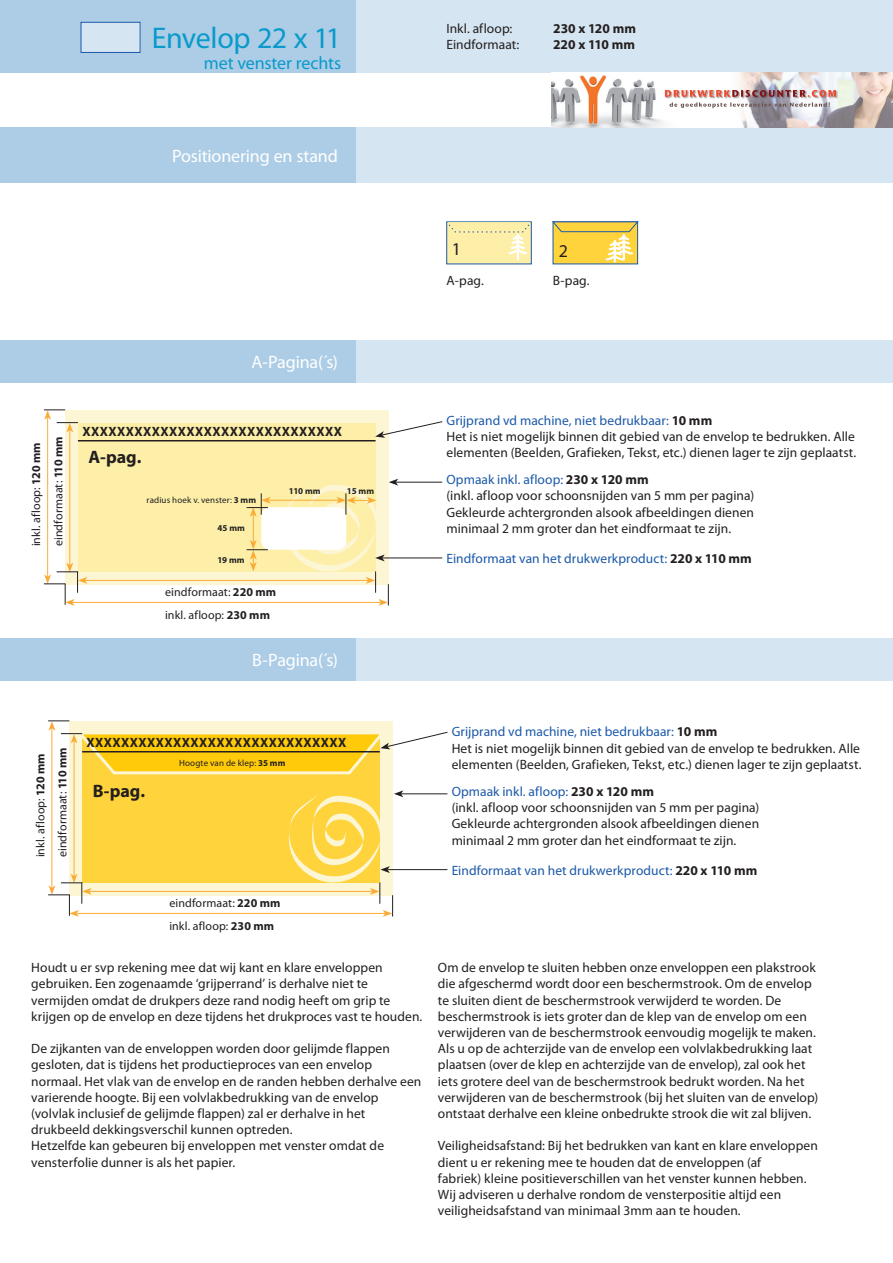
<style>
.page{position:relative;width:893px;height:1263px;background:#fff}
.page>*{position:absolute;margin:0;border:0;box-sizing:border-box;transform-origin:0 0}
.t1{font:30px "Myriad Pro";letter-spacing:-.02em;color:#099acb}
.t2{font:18px "Myriad Pro";letter-spacing:-.01em;color:#fff}
.t3{font:18px "Myriad Pro";letter-spacing:-.005em;color:#099acb}
.t4{font:700 18px "Myriad Pro";letter-spacing:-.005em;color:#231f20}
.t5{font:18px "Myriad Pro";color:#231f20}
.t6{font:13.5px/16.2px "Myriad Pro";letter-spacing:.005em;color:#231f20}
.t7{font:13.5px "Myriad Pro";letter-spacing:.005em;color:#1b59a9}
.t8{font:700 13.5px "Myriad Pro";letter-spacing:.03em;color:#231f20}
.t9{font:700 13.5px/16.2px "Myriad Pro";color:#231f20}
.t10{font:12px "Myriad Pro";letter-spacing:.01em;color:#231f20}
.t11{font:9px "Myriad Pro";letter-spacing:.02em;color:#231f20}
.t12{font:700 9px "Myriad Pro";letter-spacing:.015em;color:#231f20}
.s1{font-weight:700}
.s2{color:#1b59a9}
.s3{font-weight:700;color:#231f20}
</style>
<div class="page">
<div style="left:0;top:0;width:893px;height:72px;background:#d5e5f1"></div>
<div style="left:0;top:0;width:355px;height:72px;background:#adcde6"></div>
<div style="left:0;top:128px;width:893px;height:55px;background:#d5e5f1"></div>
<div style="left:0;top:128px;width:355px;height:55px;background:#adcde6"></div>
<div style="left:0;top:340px;width:893px;height:43px;background:#d5e5f1"></div>
<div style="left:0;top:340px;width:355px;height:43px;background:#adcde6"></div>
<div style="left:0;top:638px;width:893px;height:42px;background:#d5e5f1"></div>
<div style="left:0;top:638px;width:355px;height:42px;background:#adcde6"></div>
<img style="left:552px;top:72px;width:341px;height:56px">
<div style="left:69px;top:721px;width:324px;height:174px;background:#fdf6d5"></div>
<div style="left:82px;top:734px;width:298px;height:148px;background:#ffd33b"></div>
<div style="left:65px;top:410px;width:323px;height:174px;background:#fdf6d5"></div>
<div style="left:78px;top:423px;width:298px;height:148px;background:#fdefa8"></div>
<hr style="left:47px;top:417px;width:1px;height:160px;background:#fbab35">
<hr style="left:52px;top:728px;width:1px;height:160px;background:#fbab35">
<hr style="left:69px;top:430px;width:1px;height:135px;background:#fbab35">
<hr style="left:74px;top:741px;width:1px;height:135px;background:#fbab35">
<svg style="left:44px;top:409px;width:34px;height:23px"></svg>
<hr style="left:85px;top:580px;width:283px;height:1px;background:#fbab35">
<hr style="left:89px;top:891px;width:283px;height:1px;background:#fbab35">
<hr style="left:72px;top:602px;width:309px;height:1px;background:#fbab35">
<svg style="left:44px;top:563px;width:43px;height:43px"></svg>
<hr style="left:77px;top:913px;width:308px;height:1px;background:#fbab35">
<svg style="left:48px;top:874px;width:44px;height:43px"></svg>
<hr style="left:396px;top:482px;width:46px;height:1px;background:#231f20">
<hr style="left:401px;top:793px;width:46px;height:1px;background:#231f20">
<svg style="left:375px;top:421px;width:68px;height:17px"></svg>
<svg style="left:48px;top:720px;width:400px;height:57px"></svg>
<hr style="left:382px;top:558px;width:60px;height:1px;background:#231f20">
<hr style="left:387px;top:869px;width:60px;height:1px;background:#231f20">
<svg style="left:285px;top:790px;width:118px;height:127px"></svg>
<div style="left:261px;top:507px;width:85px;height:43px;background:#fff;border-radius:9px"></div>
<hr style="left:78px;top:440px;width:298px;height:1px;background:#231f20">
<hr style="left:82px;top:751px;width:298px;height:1px;background:#231f20">
<hr style="left:268px;top:500px;width:71px;height:1px;background:#fbab35">
<svg style="left:281px;top:479px;width:117px;height:127px"></svg>
<svg style="left:247px;top:493px;width:24px;height:78px"></svg>
<div style="left:81px;top:22px;width:59px;height:30px;background:#d5e5f1"></div>
<div style="left:81px;top:22px;width:59px;height:31px;border:1px solid #1b59a9"></div>
<div style="left:446px;top:222px;width:85px;height:42px;background:#fdefa8"></div>
<div style="left:553px;top:222px;width:85px;height:42px;background:#7d8e7e"></div>
<svg style="left:446px;top:221px;width:86px;height:39px"></svg>
<svg style="left:552px;top:221px;width:87px;height:42px"></svg>
<h1 class="t1" style="left:152px;top:19px;width:191px">Envelop 22 x 11</h1>
<h2 class="t3" style="left:204px;top:52px;width:139px">met venster rechts</h2>
<p class="t6" style="left:446px;top:20px;width:74px">Inkl. afloop:<br>Eindformaat:</p>
<p class="t9" style="left:553px;top:20px;width:84px">230 x 120 mm<br>220 x 110 mm</p>
<h2 class="t2" style="left:172px;top:145px;width:167px">Positionering en stand</h2>
<h2 class="t5" style="left:452px;top:238px;width:11px">1</h2>
<p class="t6" style="left:446px;top:272px;width:39px">A-pag.</p>
<h2 class="t5" style="left:559px;top:239px;width:11px">2</h2>
<p class="t6" style="left:553px;top:272px;width:38px">B-pag.</p>
<h2 class="t2" style="left:251px;top:351px;width:88px">A-Pagina(´s)</h2>
<p class="t10" style="left:29px;top:546px;width:106px;rotate:-90deg">inkl. afloop: <span class="s1">120 mm</span></p>
<p class="t10" style="left:51px;top:546px;width:111px;rotate:-90deg">eindformaat: <span class="s1">110 mm</span></p>
<p class="t8" style="left:82px;top:423px;width:261px">XXXXXXXXXXXXXXXXXXXXXXXXXXXXXX</p>
<h2 class="t4" style="left:89px;top:445px;width:54px">A-pag.</h2>
<p class="t11" style="left:147px;top:495px;width:111px">radius hoek v. venster: <span class="s1">3 mm</span></p>
<p class="t12" style="left:217px;top:522px;width:29px">45 mm</p>
<p class="t12" style="left:217px;top:554px;width:29px">19 mm</p>
<p class="t10" style="left:165px;top:585px;width:113px">eindformaat: <span class="s1">220 mm</span></p>
<p class="t10" style="left:165px;top:608px;width:106px">inkl. afloop: <span class="s1">230 mm</span></p>
<p class="t12" style="left:289px;top:485px;width:33px">110 mm</p>
<p class="t12" style="left:347px;top:485px;width:29px">15 mm</p>
<h2 class="t2" style="left:252px;top:649px;width:87px">B-Pagina(´s)</h2>
<p class="t6" style="left:446px;top:412px;width:411px"><span class="s2">Grijprand vd machine, niet bedrukbaar:</span> <span class="s1">10 mm<br></span>Het is niet mogelijk binnen dit gebied van de envelop te bedrukken. Alle elementen (Beelden, Grafieken, Tekst, etc.) dienen lager te zijn geplaatst.</p>
<p class="t6" style="left:446px;top:471px;width:309px"><span class="s2">Opmaak inkl. afloop:</span> <span class="s1">230 x 120 mm<br></span>(inkl. afloop voor schoonsnijden van 5 mm per pagina)<br>Gekleurde achtergronden alsook afbeeldingen dienen minimaal 2 mm groter dan het eindformaat te zijn.</p>
<p class="t7" style="left:446px;top:550px;width:307px">Eindformaat van het drukwerkproduct: <span class="s3">220 x 110 mm</span></p>
<p class="t10" style="left:33px;top:857px;width:106px;rotate:-90deg">inkl. afloop: <span class="s1">120 mm</span></p>
<p class="t10" style="left:55px;top:857px;width:111px;rotate:-90deg">eindformaat: <span class="s1">110 mm</span></p>
<p class="t8" style="left:87px;top:734px;width:261px">XXXXXXXXXXXXXXXXXXXXXXXXXXXXXX</p>
<h2 class="t4" style="left:93px;top:779px;width:54px">B-pag.</h2>
<p class="t11" style="left:179px;top:757px;width:108px">Hoogte van de klep: <span class="s1">35 mm</span></p>
<p class="t10" style="left:169px;top:896px;width:113px">eindformaat: <span class="s1">220 mm</span></p>
<p class="t10" style="left:169px;top:919px;width:106px">inkl. afloop: <span class="s1">230 mm</span></p>
<p class="t6" style="left:31px;top:959px;width:393px">Houdt u er svp rekening mee dat wij kant en klare enveloppen gebruiken. Een zogenaamde ‘grijperrand’ is derhalve niet te vermijden omdat de drukpers deze rand nodig heeft om grip te krijgen op de envelop en deze tijdens het drukproces vast te houden.</p>
<p class="t6" style="left:31px;top:1040px;width:392px">De zijkanten van de enveloppen worden door gelijmde flappen gesloten, dat is tijdens het productieproces van een envelop normaal. Het vlak van de envelop en de randen hebben derhalve een varierende hoogte. Bij een volvlakbedrukking van de envelop (volvlak inclusief de gelijmde flappen) zal er derhalve in het drukbeeld dekkingsverschil kunnen optreden.<br>Hetzelfde kan gebeuren bij enveloppen met venster omdat de vensterfolie dunner is als het papier.</p>
<p class="t6" style="left:452px;top:723px;width:411px"><span class="s2">Grijprand vd machine, niet bedrukbaar:</span> <span class="s1">10 mm<br></span>Het is niet mogelijk binnen dit gebied van de envelop te bedrukken. Alle elementen (Beelden, Grafieken, Tekst, etc.) dienen lager te zijn geplaatst.</p>
<p class="t6" style="left:452px;top:783px;width:309px"><span class="s2">Opmaak inkl. afloop:</span> <span class="s1">230 x 120 mm<br></span>(inkl. afloop voor schoonsnijden van 5 mm per pagina)<br>Gekleurde achtergronden alsook afbeeldingen dienen minimaal 2 mm groter dan het eindformaat te zijn.</p>
<p class="t7" style="left:452px;top:862px;width:307px">Eindformaat van het drukwerkproduct: <span class="s3">220 x 110 mm</span></p>
<p class="t6" style="left:438px;top:959px;width:382px">Om de envelop te sluiten hebben onze enveloppen een plakstrook die afgeschermd wordt door een beschermstrook. Om de envelop te sluiten dient de beschermstrook verwijderd te worden. De beschermstrook is iets groter dan de klep van de envelop om een verwijderen van de beschermstrook eenvoudig mogelijk te maken.<br>Als u op de achterzijde van de envelop een volvlakbedrukking laat plaatsen (over de klep en achterzijde van de envelop), zal ook het iets grotere deel van de beschermstrook bedrukt worden. Na het verwijderen van de beschermstrook (bij het sluiten van de envelop) ontstaat derhalve een kleine onbedrukte strook die wit zal blijven.</p>
<p class="t6" style="left:438px;top:1137px;width:381px">Veiligheidsafstand: Bij het bedrukken van kant en klare enveloppen dient u er rekening mee te houden dat de enveloppen (af<br>fabriek) kleine positieverschillen van het venster kunnen hebben.<br>Wij adviseren u derhalve rondom de vensterpositie altijd een veiligheidsafstand van minimaal 3mm aan te houden.</p>
</div>
